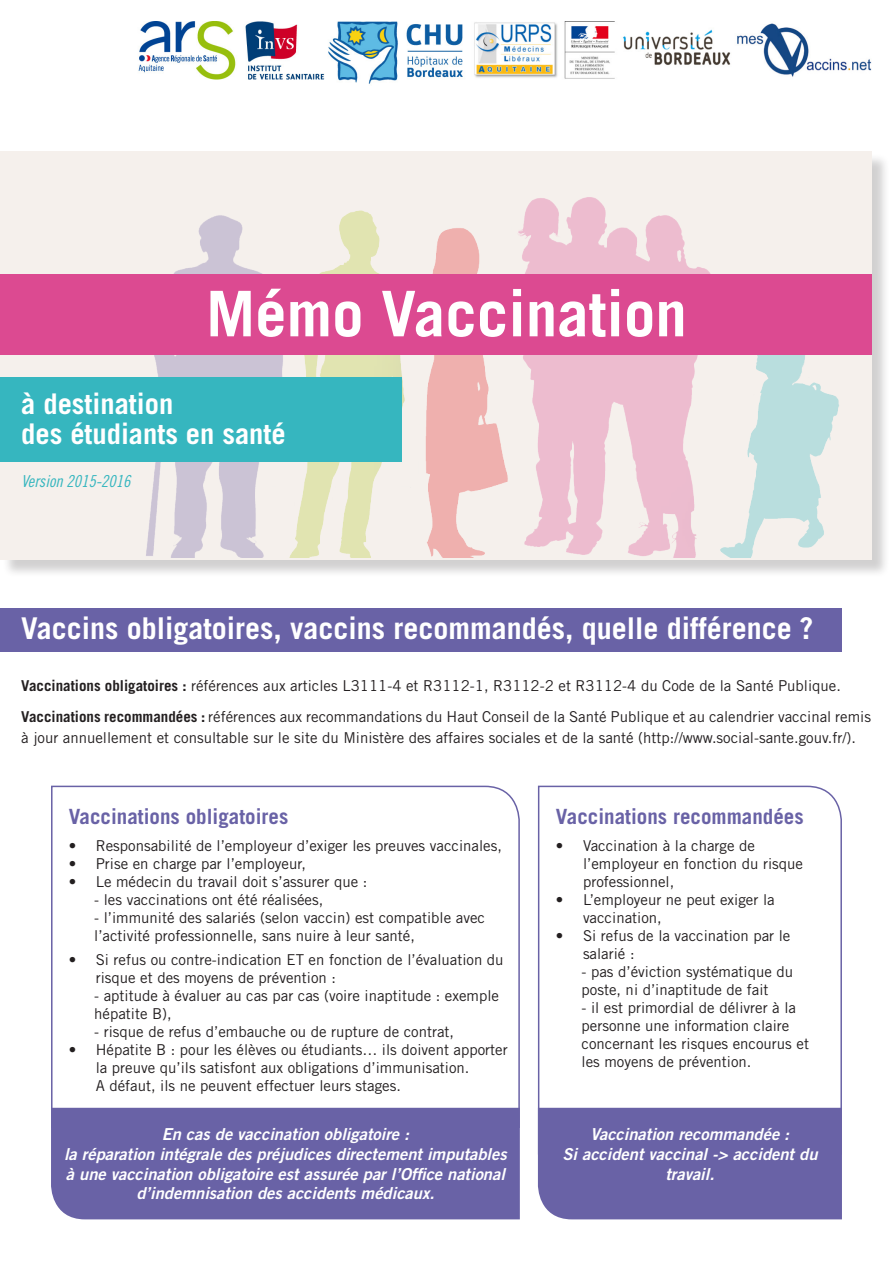
<style>
.page{position:relative;width:893px;height:1263px;background:#fff}
.page>*{position:absolute;margin:0;border:0;box-sizing:border-box;transform-origin:0 0}
.t1{font:700 63px "Trade Gothic LT Std";color:#fff}
.t2{font:700 30px "Trade Gothic LT Std";color:#fff}
.t3{font:700 28.5px "Trade Gothic LT Std";color:#fff}
.t4{font:700 21px "Trade Gothic LT Std";color:#6962a6}
.t5{font:16.5px/19.8px "Trade Gothic LT Std Bd 2 Obl";color:#fff;text-align:center}
.t6{font:16.5px "Trade Gothic LT Std Cn 18 Obl";color:#36b6bf}
.t7{font:15px/18px "Trade Gothic LT Std";color:#231f20}
.s1{font-weight:700}
</style>
<div class="page">
<div style="left:0;top:608px;width:842px;height:44px;background:#6962a6"></div>
<div style="left:2px;top:153px;width:889px;height:425px;background:#231f20;opacity:.21"></div>
<div style="left:0;top:151px;width:872px;height:408px;background:#f5f0ec"></div>
<svg style="left:51px;top:785px;width:469px;height:323px"></svg>
<svg style="left:537px;top:785px;width:305px;height:370px"></svg>
<div style="left:51px;top:1108px;width:469px;height:111px;background:#6962a6"></div>
<div style="left:538px;top:1108px;width:304px;height:111px;background:#6962a6"></div>
<img style="left:117px;top:197px;width:755px;height:361px">
<div style="left:0;top:274px;width:872px;height:80px;background:#dc4a91"></div>
<div style="left:0;top:377px;width:402px;height:84px;background:#36b6bf"></div>
<img style="left:138px;top:21px;width:734px;height:63px">
<p class="t1" style="left:206px;top:275px;width:482px">Mémo Vaccination</p>
<p class="t3" style="left:21px;top:386px;width:154px">à destination</p>
<p class="t3" style="left:21px;top:416px;width:266px">des étudiants en santé</p>
<p class="t6" style="left:21px;top:471px;width:111px">Version 2015-2016</p>
<p class="t2" style="left:21px;top:610px;width:794px">Vaccins obligatoires, vaccins recommandés, quelle différence ?</p>
<p class="t7" style="left:21px;top:677px;width:821px"><span class="s1">Vaccinations obligatoires :</span> références aux articles L3111-4 et R3112-1, R3112-2 et R3112-4 du Code de la Santé Publique.</p>
<p class="t7" style="left:21px;top:705px;width:851px;line-height:21.6px"><span class="s1">Vaccinations recommandées :</span> références aux recommandations du Haut Conseil de la Santé Publique et au calendrier vaccinal remis à jour annuellement et consultable sur le site du Ministère des affaires sociales et de la santé (http://www.social-sante.gouv.fr/).</p>
<p class="t4" style="left:69px;top:804px;width:221px">Vaccinations obligatoires</p>
<p class="t7" style="left:69px;top:837px;width:435px">• Responsabilité de l’employeur d’exiger les preuves vaccinales,</p>
<p class="t7" style="left:69px;top:855px;width:239px">• Prise en charge par l’employeur,</p>
<p class="t7" style="left:69px;top:873px;width:300px">• Le médecin du travail doit s’assurer que :</p>
<p class="t7" style="left:94px;top:891px;width:231px">- les vaccinations ont été réalisées,</p>
<p class="t7" style="left:94px;top:909px;width:392px">- l’immunité des salariés (selon vaccin) est compatible avec l’activité professionnelle, sans nuire à leur santé,</p>
<p class="t7" style="left:96px;top:951px;width:409px;text-indent:-27px">• Si refus ou contre-indication ET en fonction de l’évaluation du risque et des moyens de prévention :</p>
<p class="t7" style="left:94px;top:987px;width:406px">- aptitude à évaluer au cas par cas (voire inaptitude : exemple hépatite B),</p>
<p class="t7" style="left:94px;top:1023px;width:361px">- risque de refus d’embauche ou de rupture de contrat,</p>
<p class="t7" style="left:96px;top:1041px;width:414px;text-indent:-27px">• Hépatite B : pour les élèves ou étudiants… ils doivent apporter la preuve qu’ils satisfont aux obligations d’immunisation.<br>A défaut, ils ne peuvent effectuer leurs stages.</p>
<p class="t5" style="left:162px;top:1124px;width:249px">En cas de vaccination obligatoire :</p>
<p class="t5" style="left:64px;top:1144px;width:444px">la réparation intégrale des préjudices directement imputables</p>
<p class="t5" style="left:66px;top:1164px;width:441px">à une vaccination obligatoire est assurée par l’Office national d’indemnisation des accidents médicaux.</p>
<p class="t4" style="left:556px;top:804px;width:249px">Vaccinations recommandées</p>
<p class="t7" style="left:583px;top:837px;width:222px;text-indent:-27px">• Vaccination à la charge de l’employeur en fonction du risque professionnel,</p>
<p class="t7" style="left:583px;top:891px;width:193px;text-indent:-27px">• L’employeur ne peut exiger la vaccination,</p>
<p class="t7" style="left:583px;top:927px;width:209px;text-indent:-27px">• Si refus de la vaccination par le salarié :</p>
<p class="t7" style="left:581px;top:963px;width:213px">- pas d’éviction systématique du poste, ni d’inaptitude de fait</p>
<p class="t7" style="left:581px;top:999px;width:229px">- il est primordial de délivrer à la personne une information claire concernant les risques encourus et les moyens de prévention.</p>
<p class="t5" style="left:591px;top:1124px;width:200px">Vaccination recommandée :</p>
<p class="t5" style="left:562px;top:1144px;width:257px">Si accident vaccinal -&gt; accident du travail.</p>
</div>
